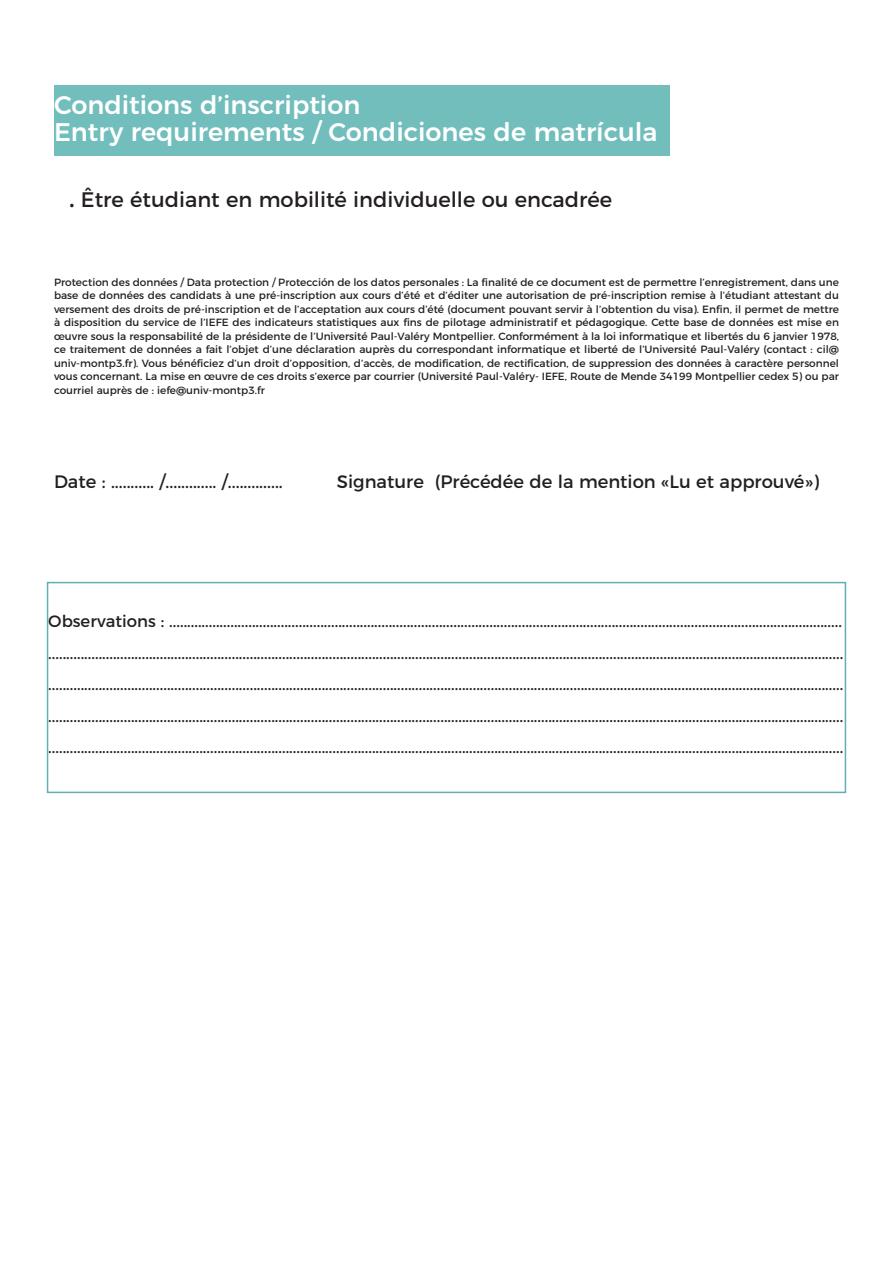
<style>
.page{position:relative;width:893px;height:1263px;background:#fff}
.page>*{position:absolute;margin:0;border:0;box-sizing:border-box;transform-origin:0 0}
.titres_blocs{font:500 25.5px "Montserrat";color:#fff}
.titres_blocs-2{font:21px "Montserrat";color:#231f20}
.titres_blocs-3{font:18px "Montserrat";color:#231f20}
.t1{font:16.5px/31.5px "Montserrat";color:#231f20;text-align:justify}
.t2{font:10.5px/13.5px "Montserrat";color:#231f20;text-align:justify}
.s1{font-family:"Myriad Pro";font-size:28.5px}
</style>
<div class="page">
<div style="left:54px;top:85px;width:615px;height:71px;background:#72bebd"></div>
<div style="left:47px;top:582px;width:799px;height:211px;border:2px solid #61aeb4"></div>
<p class="titres_blocs" style="left:54px;top:85px;width:308px">Conditions d’inscription</p>
<p class="titres_blocs" style="left:54px;top:112px;width:605px">Entry requirements / Condiciones de matrícula</p>
<p class="titres_blocs-2" style="left:69px;top:183px;width:545px"><span class="s1">.</span> Être étudiant en mobilité individuelle ou encadrée</p>
<p class="t2" style="left:54px;top:274px;width:786px">Protection des données / Data protection / Protección de los datos personales : La finalité de ce document est de permettre l’enregistrement, dans une base de données des candidats à une pré-inscription aux cours d’été et d’éditer une autorisation de pré-inscription remise à l’étudiant attestant du versement des droits de pré-inscription et de l’acceptation aux cours d’été (document pouvant servir à l’obtention du visa). Enfin, il permet de mettre à disposition du service de l’IEFE des indicateurs statistiques aux fins de pilotage administratif et pédagogique. Cette base de données est mise en œuvre sous la responsabilité de la présidente de l’Université Paul-Valéry Montpellier. Conformément à la loi informatique et libertés du 6 janvier 1978, ce traitement de données a fait l’objet d’une déclaration auprès du correspondant informatique et liberté de l’Université Paul-Valéry (contact : cil@ univ-montp3.fr). Vous bénéficiez d’un droit d’opposition, d’accès, de modification, de rectification, de suppression des données à caractère personnel vous concernant. La mise en œuvre de ces droits s’exerce par courrier (Université Paul-Valéry- IEFE, Route de Mende 34199 Montpellier cedex 5) ou par courriel auprès de : iefe@univ-montp3.fr</p>
<p class="titres_blocs-3" style="left:54px;top:467px;width:230px">Date : ........... /............. /..............</p>
<p class="titres_blocs-3" style="left:337px;top:467px;width:484px">Signature (Précédée de la mention «Lu et approuvé»)</p>
<p class="t1" style="left:48px;top:604px;width:796px">Observations : ........................................................................................................................................................................................... ............................................................................................................................................................................................................................. .............................................................................................................................................................................................................................</p>
<p class="t1" style="left:48px;top:699px;width:796px">.............................................................................................................................................................................................................................</p>
<p class="t1" style="left:48px;top:730px;width:796px">.............................................................................................................................................................................................................................</p>
</div>
